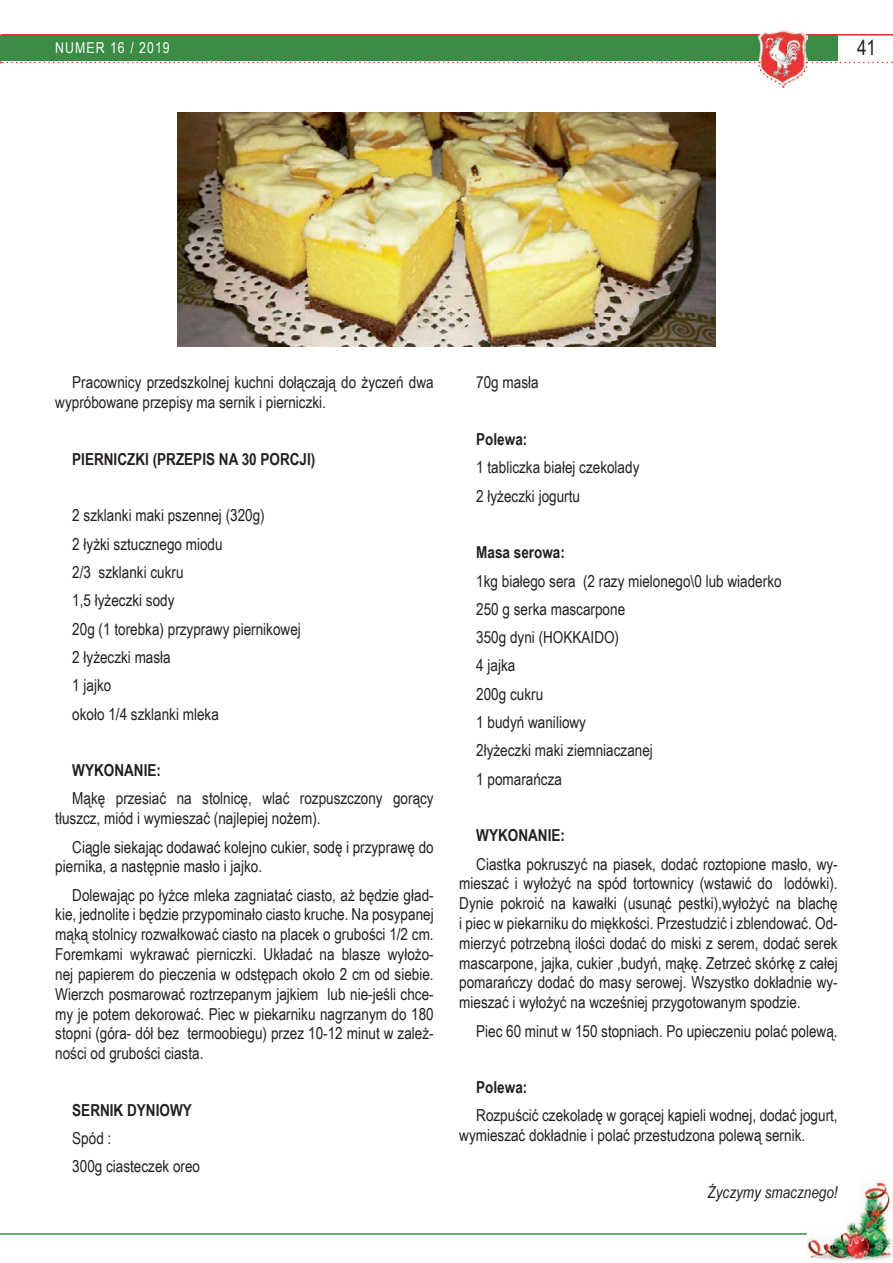
<style>
.page{position:relative;width:893px;height:1263px;background:#fff}
.page>*{position:absolute;margin:0;border:0;box-sizing:border-box;transform-origin:0 0}
.t1{font:21px "Arial Narrow";color:#231f20}
.NORMAL{font:16.5px/19.8px "Arial Narrow";color:#231f20}
.NORMAL-2{font:700 16.5px "Arial Narrow";color:#231f20}
.NORMAL-3{font:italic 16.5px "Arial Narrow";color:#231f20}
.t2{font:15px "Arial Narrow";letter-spacing:.07em;color:#fff}
</style>
<div class="page">
<div style="left:0;top:35px;width:838px;height:26px;background:#3b8c45"></div>
<hr style="left:1px;top:34px;width:892px;height:2px;background:#ee2926">
<img style="left:758px;top:30px;width:49px;height:31px">
<img style="left:760px;top:31px;width:46px;height:30px">
<svg style="left:0;top:61px;width:893px;height:27px"></svg>
<hr style="left:0;top:1233px;width:868px;height:2px;background:#3b8c45">
<img style="left:808px;top:1180px;width:84px;height:81px">
<img style="left:177px;top:113px;width:539px;height:234px">
<p class="t2" style="left:55px;top:36px;width:116px">NUMER 16 / 2019</p>
<p class="t1" style="left:857px;top:32px;width:21px">41</p>
<p class="NORMAL" style="left:55px;top:372px;width:380px;text-indent:17px">Pracownicy przedszkolnej kuchni dołączają do życzeń dwa wypróbowane przepisy ma sernik i pierniczki.</p>
<p class="NORMAL-2" style="left:72px;top:446px;width:245px">PIERNICZKI (PRZEPIS NA 30 PORCJI)</p>
<p class="NORMAL" style="left:72px;top:505px;width:194px">2 szklanki maki pszennej (320g)</p>
<p class="NORMAL" style="left:72px;top:533px;width:152px">2 łyżki sztucznego miodu</p>
<p class="NORMAL" style="left:72px;top:562px;width:113px">2/3 szklanki cukru</p>
<p class="NORMAL" style="left:72px;top:590px;width:104px">1,5 łyżeczki sody</p>
<p class="NORMAL" style="left:72px;top:618px;width:230px">20g (1 torebka) przyprawy piernikowej</p>
<p class="NORMAL" style="left:72px;top:647px;width:100px">2 łyżeczki masła</p>
<p class="NORMAL" style="left:72px;top:675px;width:41px">1 jajko</p>
<p class="NORMAL" style="left:72px;top:703px;width:148px">około 1/4 szklanki mleka</p>
<p class="NORMAL-2" style="left:72px;top:758px;width:90px">WYKONANIE:</p>
<p class="NORMAL" style="left:55px;top:788px;width:380px;text-indent:17px">Mąkę przesiać na stolnicę, wlać rozpuszczony gorący tłuszcz, miód i wymieszać (najlepiej nożem).</p>
<p class="NORMAL" style="left:55px;top:836px;width:380px;text-indent:17px">Ciągle siekając dodawać kolejno cukier, sodę i przyprawę do piernika, a następnie masło i jajko.</p>
<p class="NORMAL" style="left:55px;top:884px;width:380px;text-align:justify;text-indent:17px">Dolewając po łyżce mleka zagniatać ciasto, aż będzie gład&shy;kie, jednolite i będzie przypominało ciasto kruche. Na posypanej mąką stolnicy rozwałkować ciasto na placek o grubości 1/2 cm.<br>Foremkami wykrawać pierniczki. Układać na blasze wyłożo&shy;nej papierem do pieczenia w odstępach około 2 cm od siebie.<br>Wierzch posmarować roztrzepanym jajkiem lub nie-jeśli chce&shy;my je potem dekorować. Piec w piekarniku nagrzanym do 180 stopni (góra- dół bez termoobiegu) przez 10-12 minut w zależ&shy;ności od grubości ciasta.</p>
<p class="NORMAL-2" style="left:72px;top:1097px;width:121px">SERNIK DYNIOWY</p>
<p class="NORMAL" style="left:72px;top:1128px;width:41px">Spód :</p>
<p class="NORMAL" style="left:72px;top:1156px;width:129px">300g ciasteczek oreo</p>
<p class="NORMAL" style="left:476px;top:372px;width:64px">70g masła</p>
<p class="NORMAL-2" style="left:476px;top:427px;width:53px">Polewa:</p>
<p class="NORMAL" style="left:476px;top:457px;width:165px">1 tabliczka białej czekolady</p>
<p class="NORMAL" style="left:476px;top:485px;width:105px">2 łyżeczki jogurtu</p>
<p class="NORMAL-2" style="left:476px;top:540px;width:90px">Masa serowa:</p>
<p class="NORMAL" style="left:476px;top:570px;width:307px">1kg białego sera (2 razy mielonego\0 lub wiaderko</p>
<p class="NORMAL" style="left:476px;top:598px;width:150px">250 g serka mascarpone</p>
<p class="NORMAL" style="left:476px;top:627px;width:144px">350g dyni (HOKKAIDO)</p>
<p class="NORMAL" style="left:476px;top:655px;width:41px">4 jajka</p>
<p class="NORMAL" style="left:476px;top:683px;width:68px">200g cukru</p>
<p class="NORMAL" style="left:476px;top:712px;width:111px">1 budyń waniliowy</p>
<p class="NORMAL" style="left:476px;top:740px;width:178px">2łyżeczki maki ziemniaczanej</p>
<p class="NORMAL" style="left:476px;top:768px;width:87px">1 pomarańcza</p>
<p class="NORMAL-2" style="left:476px;top:823px;width:90px">WYKONANIE:</p>
<p class="NORMAL" style="left:459px;top:853px;width:380px;text-align:justify;text-indent:17px">Ciastka pokruszyć na piasek, dodać roztopione masło, wy&shy;mieszać i wyłożyć na spód tortownicy (wstawić do lodówki).<br>Dynie pokroić na kawałki (usunąć pestki),wyłożyć na blachę i piec w piekarniku do miękkości. Przestudzić i zblendować. Od&shy;mierzyć potrzebną ilości dodać do miski z serem, dodać serek mascarpone, jajka, cukier ,budyń, mąkę. Zetrzeć skórkę z całej pomarańczy dodać do masy serowej. Wszystko dokładnie wy&shy;mieszać i wyłożyć na wcześniej przygotowanym spodzie.</p>
<p class="NORMAL" style="left:476px;top:1020px;width:363px">Piec 60 minut w 150 stopniach. Po upieczeniu polać polewą.</p>
<p class="NORMAL-2" style="left:476px;top:1075px;width:53px">Polewa:</p>
<p class="NORMAL" style="left:459px;top:1105px;width:380px;text-indent:17px">Rozpuścić czekoladę w gorącej kąpieli wodnej, dodać jogurt, wymieszać dokładnie i polać przestudzona polewą sernik.</p>
<p class="NORMAL-3" style="left:708px;top:1180px;width:132px">Życzymy smacznego!</p>
</div>
